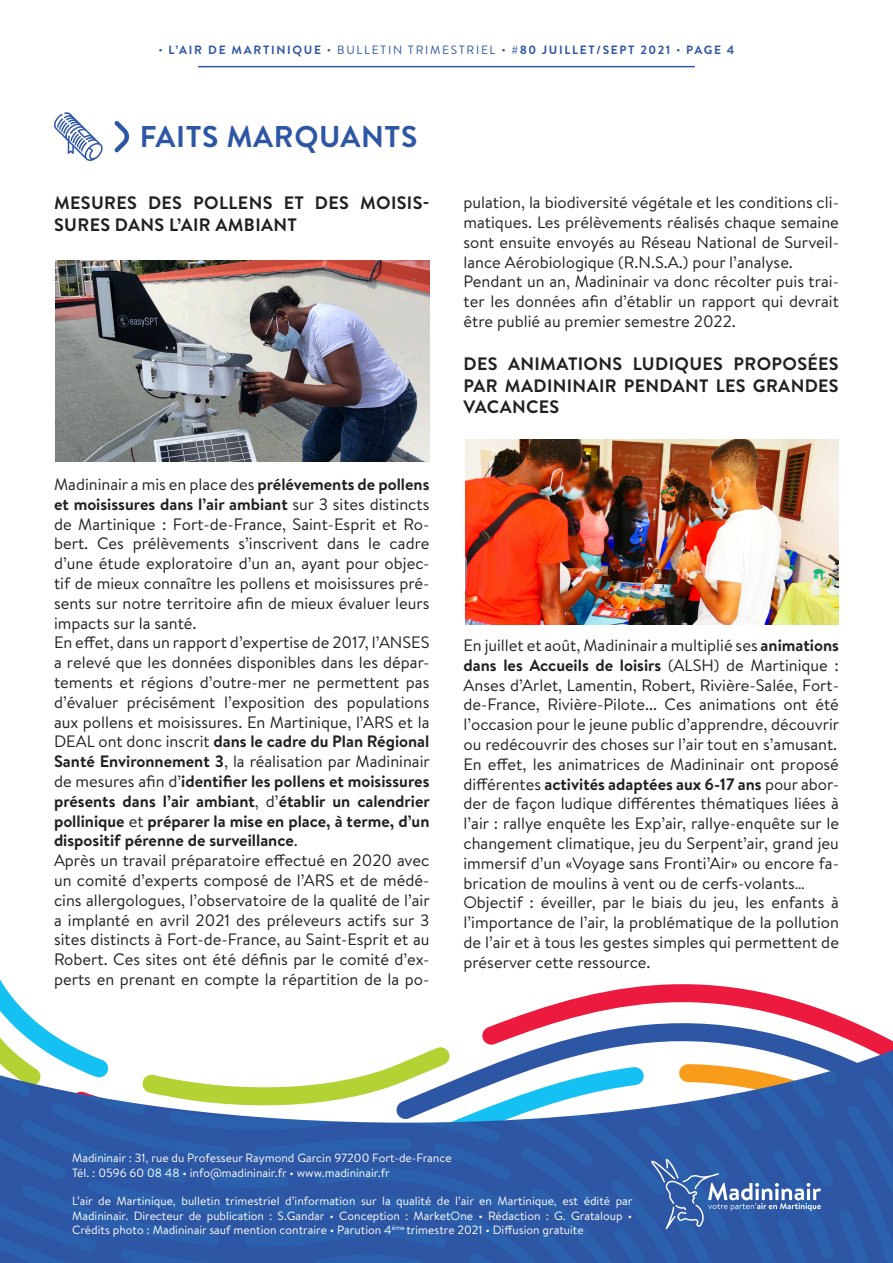
<style>
.page{position:relative;width:893px;height:1263px;background:#fff}
.page>*{position:absolute;margin:0;border:0;box-sizing:border-box;transform-origin:0 0}
.t1{font:700 30px "Brandon Text";letter-spacing:.02em;color:#2d56a5}
.t2{font:700 18px/21.6px "Brandon Text";letter-spacing:.02em;color:#231f20}
.t3{font:16.5px/19.8px "Brandon Text";color:#231f20;text-align:justify}
.t4{font:12px/14.4px "Brandon Text";color:#fff;text-align:justify}
.t5{font:700 12px "Brandon Text";letter-spacing:.14em;color:#2d56a5}
.s1{font-weight:400}
.s2{font-weight:700}
</style>
<div class="page">
<svg style="left:482px;top:984px;width:411px;height:57px"></svg>
<svg style="left:0;top:979px;width:63px;height:62px"></svg>
<svg style="left:0;top:1041px;width:893px;height:9px"></svg>
<svg style="left:0;top:1050px;width:893px;height:213px;fill:#2d5da5"></svg>
<svg style="left:114px;top:121px;width:15px;height:31px"></svg>
<svg style="left:54px;top:112px;width:49px;height:49px"></svg>
<hr style="left:198px;top:66px;width:497px;height:1px;background:#2d56a5">
<svg style="left:651px;top:1055px;width:242px;height:174px;background:#5273ae"></svg>
<img style="left:56px;top:261px;width:373px;height:200px">
<img style="left:465px;top:440px;width:374px;height:184px">
<p class="t5" style="left:158px;top:41px;width:578px"><span class="s1">•</span> L’AIR DE MARTINIQUE <span class="s1">• BULLETIN TRIMESTRIEL •</span> #80 JUILLET/SEPT 2021 <span class="s1">•</span> PAGE 4</p>
<p class="t1" style="left:140px;top:116px;width:279px">FAITS MARQUANTS</p>
<p class="t2" style="left:54px;top:192px;width:377px">MESURES DES POLLENS ET DES MOISIS-<br>SURES DANS L’AIR AMBIANT</p>
<p class="t3" style="left:54px;top:474px;width:377px">Madininair a mis en place des <span class="s2">prélévements de pollens et moisissures dans l’air ambiant</span> sur 3 sites distincts de Martinique : Fort-de-France, Saint-Esprit et Ro&shy;bert. Ces prélèvements s’inscrivent dans le cadre d’une étude exploratoire d’un an, ayant pour objec&shy;tif de mieux connaître les pollens et moisissures pré&shy;sents sur notre territoire afin de mieux évaluer leurs impacts sur la santé.</p>
<p class="t3" style="left:54px;top:632px;width:377px">En effet, dans un rapport d’expertise de 2017, l’ANSES a relevé que les données disponibles dans les dépar&shy;tements et régions d’outre-mer ne permettent pas d’évaluer précisément l’exposition des populations aux pollens et moisissures. En Martinique, l’ARS et la DEAL ont donc inscrit <span class="s2">dans le cadre du Plan Régional Santé Environnement 3</span>, la réalisation par Madininair de mesures afin d’<span class="s2">identifier les pollens et moisissures présents dans l’air ambiant</span>, d’<span class="s2">établir un calendrier pollinique</span> et <span class="s2">préparer la mise en place, à terme, d’un dispositif pérenne de surveillance</span>.</p>
<p class="t3" style="left:54px;top:850px;width:377px">Après un travail préparatoire effectué en 2020 avec un comité d’experts composé de l’ARS et de médé&shy;cins allergologues, l’observatoire de la qualité de l’air a implanté en avril 2021 des préleveurs actifs sur 3 sites distincts à Fort-de-France, au Saint-Esprit et au Robert. Ces sites ont été définis par le comité d’ex&shy;perts en prenant en compte la répartition de la po-</p>
<p class="t3" style="left:463px;top:192px;width:377px">pulation, la biodiversité végétale et les conditions cli&shy;matiques. Les prélèvements réalisés chaque semaine sont ensuite envoyés au Réseau National de Surveil&shy;lance Aérobiologique (R.N.S.A.) pour l’analyse.</p>
<p class="t3" style="left:463px;top:271px;width:377px">Pendant un an, Madininair va donc récolter puis trai&shy;ter les données afin d’établir un rapport qui devrait être publié au premier semestre 2022.</p>
<p class="t2" style="left:464px;top:353px;width:377px;text-align:justify">DES ANIMATIONS LUDIQUES PROPOSÉES PAR MADININAIR PENDANT LES GRANDES VACANCES</p>
<p class="t3" style="left:463px;top:635px;width:377px">En juillet et août, Madininair a multiplié ses <span class="s2">animations dans les Accueils de loisirs</span> (ALSH) de Martinique :<br>Anses d’Arlet, Lamentin, Robert, Rivière-Salée, Fort&shy;de-France, Rivière-Pilote... Ces animations ont été l’occasion pour le jeune public d’apprendre, découvrir ou redécouvrir des choses sur l’air tout en s’amusant.</p>
<p class="t3" style="left:463px;top:754px;width:377px">En effet, les animatrices de Madininair ont proposé différentes <span class="s2">activités adaptées aux 6-17 ans</span> pour abor&shy;der de façon ludique différentes thématiques liées à l’air : rallye enquête les Exp’air, rallye-enquête sur le changement climatique, jeu du Serpent’air, grand jeu immersif d’un «Voyage sans Fronti’Air» ou encore fa&shy;brication de moulins à vent ou de cerfs-volants…</p>
<p class="t3" style="left:463px;top:892px;width:377px">Objectif : éveiller, par le biais du jeu, les enfants à l’importance de l’air, la problématique de la pollution de l’air et à tous les gestes simples qui permettent de préserver cette ressource.</p>
<p class="t4" style="left:72px;top:1150px;width:381px">Madininair : 31, rue du Professeur Raymond Garcin 97200 Fort-de-France</p>
<p class="t4" style="left:72px;top:1165px;width:319px">Tél. : 0596 60 08 48 • info@madininair.fr • www.madininair.fr</p>
<p class="t4" style="left:72px;top:1194px;width:562px">L’air de Martinique, bulletin trimestriel d’information sur la qualité de l’air en Martinique, est édité par Madininair. Directeur de publication : S.Gandar • Conception : MarketOne • Rédaction : G. Grataloup • Crédits photo : Madininair sauf mention contraire • Parution 4<sup>ème</sup> trimestre 2021 • Diffusion gratuite</p>
</div>
